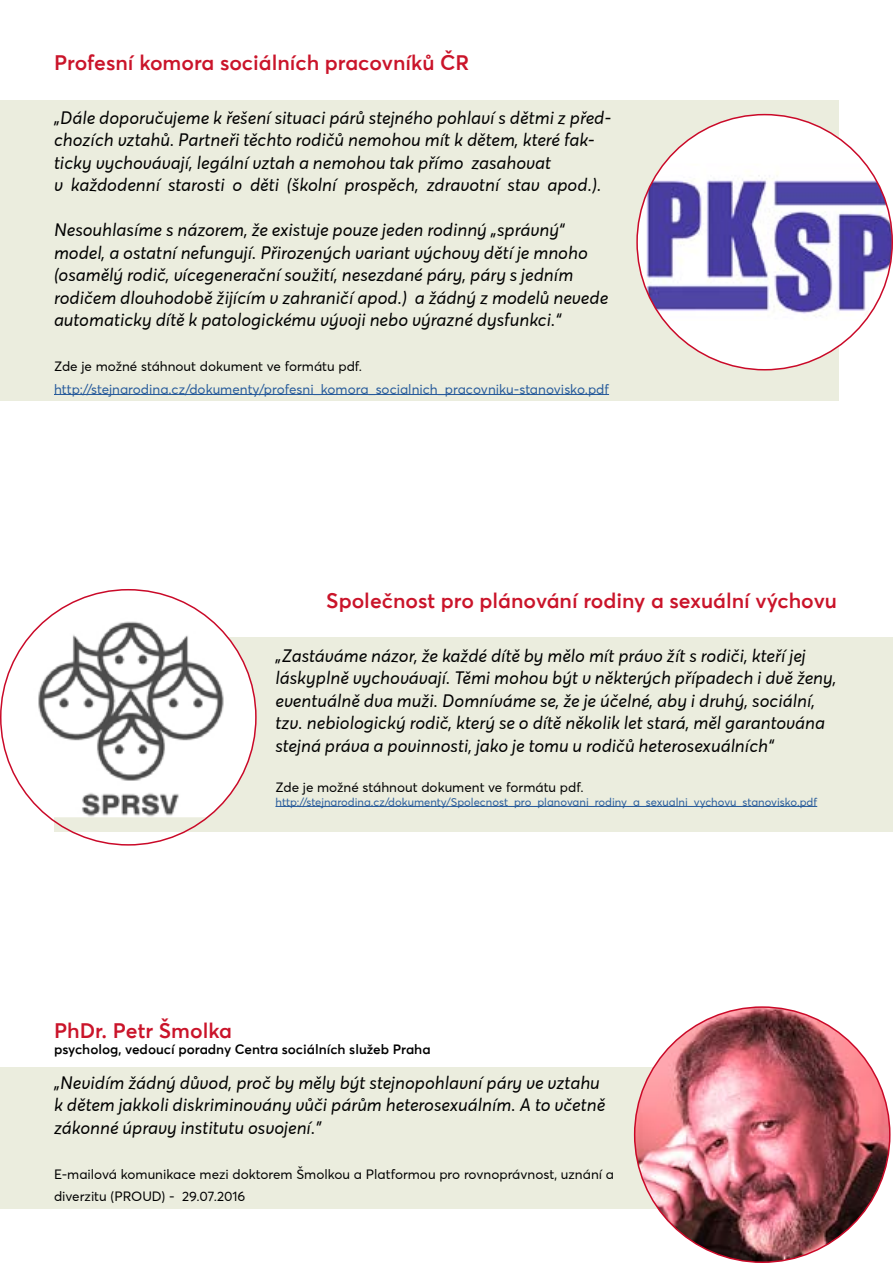
<style>
.page{position:relative;width:893px;height:1263px;background:#fff}
.page>*{position:absolute;margin:0;border:0;box-sizing:border-box;transform-origin:0 0}
.t1{font:600 21px "Averta Std";color:#ca142a}
.t2{font:italic 18px/22.5px "Averta Std";color:#000}
.t3{font:13.5px/22.5px "Averta Std";color:#000}
.t4{font:13.5px "Averta Std";color:#275b9b}
.t5{font:600 13.5px "Averta Std";color:#000}
.t6{font:11.25px "Averta Std";color:#275b9b}
</style>
<div class="page">
<div style="left:0;top:101px;width:839px;height:300px;background:#ebedde"></div>
<div style="left:54px;top:638px;width:839px;height:194px;background:#ebedde"></div>
<div style="left:0;top:1068px;width:839px;height:141px;background:#ebedde"></div>
<hr style="left:54px;top:394px;width:555px;height:1px;background:#275b9b">
<hr style="left:275px;top:806px;width:542px;height:1px;background:#275b9b">
<div style="left:637px;top:115px;width:255px;height:255px;background:#fff;border-radius:50%"></div>
<img style="left:637px;top:164px;width:255px;height:157px">
<img style="left:1px;top:617px;width:255px;height:200px">
<img style="left:635px;top:1007px;width:255px;height:255px;border-radius:128px">
<p class="t1" style="left:54px;top:50px;width:417px">Profesní komora sociálních pracovníků ČR</p>
<p class="t2" style="left:54px;top:107px;width:559px">„Dále doporučujeme k řešení situaci párů stejného pohlaví s dětmi z před&shy;chozích vztahů. Partneři těchto rodičů nemohou mít k dětem, které fak&shy;ticky vychovávají, legální vztah a nemohou tak přímo zasahovat<br>v každodenní starosti o děti (školní prospěch, zdravotní stav apod.).</p>
<p class="t2" style="left:54px;top:219px;width:556px">Nesouhlasíme s názorem, že existuje pouze jeden rodinný „správný“ model, a ostatní nefungují. Přirozených variant výchovy dětí je mnoho (osamělý rodič, vícegenerační soužití, nesezdané páry, páry s jedním rodičem dlouhodobě žijícím v zahraničí apod.) a žádný z modelů nevede automaticky dítě k patologickému vývoji nebo výrazné dysfunkci.“</p>
<p class="t3" style="left:54px;top:355px;width:310px">Zde je možné stáhnout dokument ve formátu pdf.</p>
<p class="t4" style="left:54px;top:380px;width:557px">http://stejnarodina.cz/dokumenty/profesni_komora_socialnich_pracovniku-stanovisko.pdf</p>
<p class="t1" style="left:326px;top:587px;width:512px">Společnost pro plánování rodiny a sexuální výchovu</p>
<p class="t2" style="left:275px;top:645px;width:563px">„Zastáváme názor, že každé dítě by mělo mít právo žít s rodiči, kteří jej láskyplně vychovávají. Těmi mohou být v některých případech i dvě ženy, eventuálně dva muži. Domníváme se, že je účelné, aby i druhý, sociální, tzv. nebiologický rodič, který se o dítě několik let stará, měl garantována stejná práva a povinnosti, jako je tomu u rodičů heterosexuálních“</p>
<p class="t3" style="left:275px;top:776px;width:310px">Zde je možné stáhnout dokument ve formátu pdf.</p>
<p class="t6" style="left:275px;top:795px;width:543px">http://stejnarodina.cz/dokumenty/Spolecnost_pro_planovani_rodiny_a_sexualni_vychovu_stanovisko.pdf</p>
<p class="t1" style="left:54px;top:1017px;width:179px">PhDr. Petr Šmolka</p>
<p class="t5" style="left:54px;top:1040px;width:378px">psycholog, vedoucí poradny Centra sociálních služeb Praha</p>
<p class="t2" style="left:54px;top:1072px;width:553px">„Nevidím žádný důvod, proč by měly být stejnopohlavní páry ve vztahu k dětem jakkoli diskriminovány vůči párům heterosexuálním. A to včetně zákonné úpravy institutu osvojení.”</p>
<p class="t3" style="left:54px;top:1163px;width:562px">E-mailová komunikace mezi doktorem Šmolkou a Platformou pro rovnoprávnost, uznání a diverzitu (PROUD) - 29.07.2016</p>
</div>
